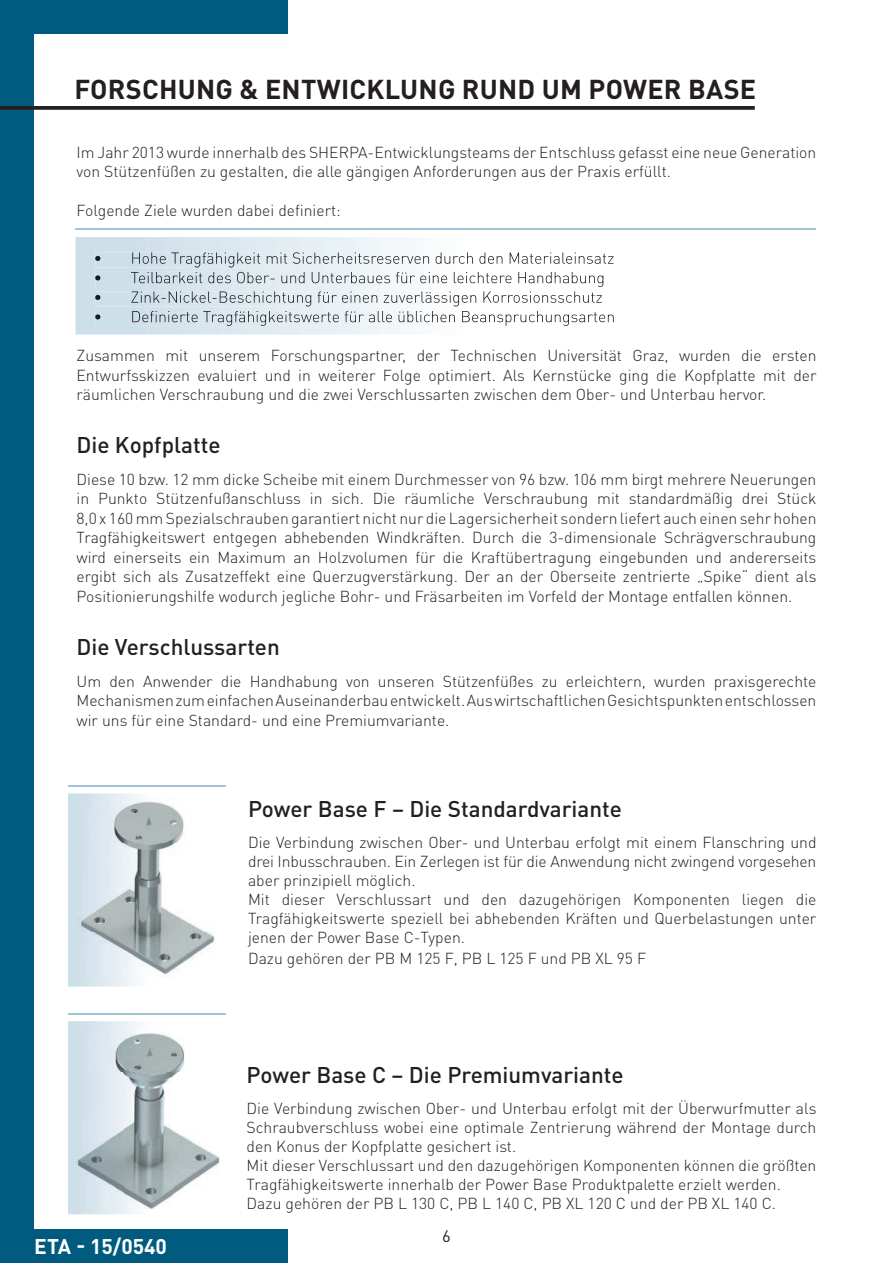
<style>
.page{position:relative;width:893px;height:1263px;background:#fff}
.page>*{position:absolute;margin:0;border:0;box-sizing:border-box;transform-origin:0 0}
.t1{font:700 27px "DIN Pro";letter-spacing:.01em;color:#231f20}
.t2{font:500 22.5px "DIN Pro";color:#231f20}
.t3{font:700 21px "DIN Pro";color:#fff}
.t4{font:16.5px "DIN Pro";color:#231f20}
.t5{font:300 15.75px/19.5px "DIN Pro";color:#231f20}
</style>
<div class="page">
<div style="left:0;top:0;width:287px;height:1263px;background:#005b7e"></div>
<div style="left:34px;top:34px;width:859px;height:1195px;background:#fff"></div>
<svg style="left:0;top:106px;width:755px;height:4px;background:#2f2c2c"></svg>
<hr style="left:75px;top:229px;width:741px;height:1px;background:#a2c3d5">
<hr style="left:68px;top:785px;width:157px;height:1px;background:#a2c3d5">
<hr style="left:68px;top:1013px;width:157px;height:1px;background:#a2c3d5">
<svg style="left:75px;top:237px;width:328px;height:97px;background:#dbe7ee"></svg>
<svg style="left:95px;top:252px;width:519px;height:59px"></svg>
<img style="left:95px;top:311px;width:519px;height:15px">
<svg style="left:68px;top:793px;width:72px;height:193px;background:#d4e3ec"></svg>
<svg style="left:68px;top:1021px;width:71px;height:193px;background:#d2e2eb"></svg>
<img style="left:77px;top:1027px;width:143px;height:182px">
<img style="left:77px;top:799px;width:138px;height:178px">
<h1 class="t1" style="left:75px;top:71px;width:683px">FORSCHUNG &amp; ENTWICKLUNG RUND UM POWER BASE</h1>
<p class="t5" style="left:77px;top:142px;width:741px">Im Jahr 2013 wurde innerhalb des SHERPA-Entwicklungsteams der Entschluss gefasst eine neue Generation von Stützenfüßen zu gestalten, die alle gängigen Anforderungen aus der Praxis erfüllt.</p>
<p class="t5" style="left:77px;top:200px;width:266px">Folgende Ziele wurden dabei definiert:</p>
<p class="t5" style="left:77px;top:345px;width:741px;text-align:justify">Zusammen mit unserem Forschungspartner, der Technischen Universität Graz, wurden die ersten Entwurfsskizzen evaluiert und in weiterer Folge optimiert. Als Kernstücke ging die Kopfplatte mit der räumlichen Verschraubung und die zwei Verschlussarten zwischen dem Ober- und Unterbau hervor.</p>
<h2 class="t2" style="left:77px;top:429px;width:145px">Die Kopfplatte</h2>
<p class="t5" style="left:77px;top:469px;width:741px;text-align:justify">Diese 10 bzw. 12 mm dicke Scheibe mit einem Durchmesser von 96 bzw. 106 mm birgt mehrere Neuerungen in Punkto Stützenfußanschluss in sich. Die räumliche Verschraubung mit standardmäßig drei Stück 8,0 x 160 mm Spezialschrauben garantiert nicht nur die Lagersicherheit sondern liefert auch einen sehr hohen Tragfähigkeitswert entgegen abhebenden Windkräften. Durch die 3-dimensionale Schrägverschraubung wird einerseits ein Maximum an Holzvolumen für die Kraftübertragung eingebunden und andererseits ergibt sich als Zusatzeffekt eine Querzugverstärkung. Der an der Oberseite zentrierte „Spike“ dient als Positionierungshilfe wodurch jegliche Bohr- und Fräsarbeiten im Vorfeld der Montage entfallen können.</p>
<h2 class="t2" style="left:77px;top:631px;width:205px">Die Verschlussarten</h2>
<p class="t5" style="left:77px;top:671px;width:741px;text-align:justify">Um den Anwender die Handhabung von unseren Stützenfüßes zu erleichtern, wurden praxisgerechte Mechanismen zum einfachen Auseinanderbau entwickelt. Aus wirtschaftlichen Gesichtspunkten entschlossen wir uns für eine Standard- und eine Premiumvariante.</p>
<h2 class="t2" style="left:248px;top:793px;width:375px">Power Base F – Die Standardvariante</h2>
<p class="t5" style="left:248px;top:832px;width:570px;line-height:18.9px">Die Verbindung zwischen Ober- und Unterbau erfolgt mit einem Flanschring und drei Inbusschrauben. Ein Zerlegen ist für die Anwendung nicht zwingend vorgesehen aber prinzipiell möglich.<br>Mit dieser Verschlussart und den dazugehörigen Komponenten liegen die Tragfähigkeitswerte speziell bei abhebenden Kräften und Querbelastungen unter jenen der Power Base C-Typen.</p>
<p class="t5" style="left:248px;top:948px;width:400px">Dazu gehören der PB M 125 F, PB L 125 F und PB XL 95 F</p>
<h3 class="t3" style="left:34px;top:1232px;width:134px">ETA - 15/0540</h3>
<h2 class="t2" style="left:247px;top:1059px;width:378px">Power Base C – Die Premiumvariante</h2>
<p class="t5" style="left:247px;top:1099px;width:571px;line-height:18.9px">Die Verbindung zwischen Ober- und Unterbau erfolgt mit der Überwurfmutter als Schraubverschluss wobei eine optimale Zentrierung während der Montage durch den Konus der Kopfplatte gesichert ist.<br>Mit dieser Verschlussart und den dazugehörigen Komponenten können die größten Tragfähigkeitswerte innerhalb der Power Base Produktpalette erzielt werden.<br>Dazu gehören der PB L 130 C, PB L 140 C, PB XL 120 C und der PB XL 140 C.</p>
<p class="t4" style="left:442px;top:1224px;width:10px">6</p>
</div>
